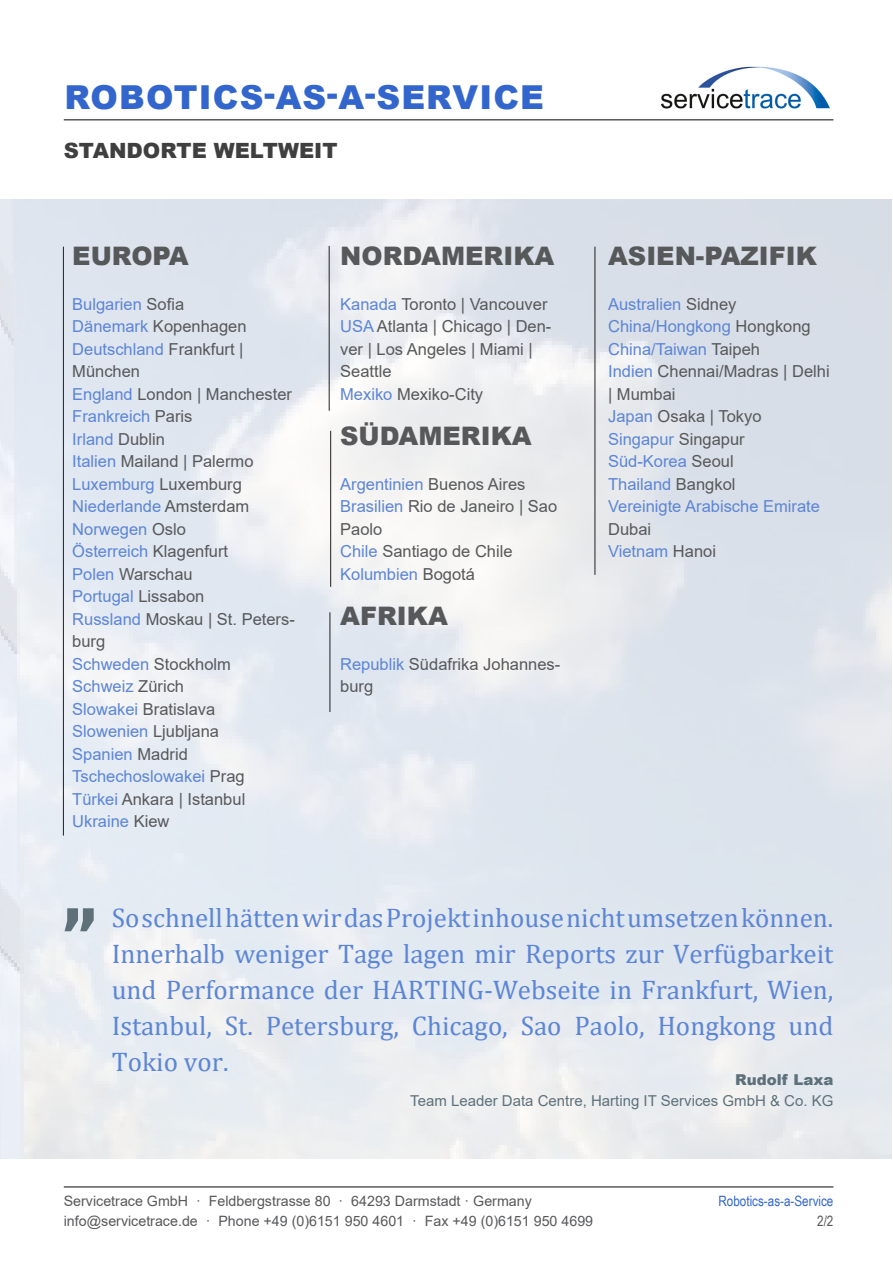
<style>
.page{position:relative;width:893px;height:1263px;background:#fff}
.page>*{position:absolute;margin:0;border:0;box-sizing:border-box;transform-origin:0 0}
.bluebullet{font:900 90px "Roboto";color:#5e717b}
.t1{font:900 33px "Arial";letter-spacing:.035em;color:#36c}
.bluebullet-2{font:27px/36px "Cambria";color:#5c85d6;text-align:justify}
.t2{font:900 25.5px "Arial";color:#57585a}
.t3{font:900 21px "Arial";color:#3f3f40}
.t4{font:16.5px/22.5px "Arial";color:#57585a}
.t5{font:16.5px/22.5px "Arial";color:#5c85d6}
.bluebullet-3{font:15px "Arial";color:#5e717b}
.bluebullet-4{font:900 15px "Arial";color:#5e717b}
.t6{font:14.25px/20.2px "Arial";color:#57585a}
.t7{font:14.25px "Arial Narrow";color:#36c}
.t8{font:14.25px "Arial Narrow";color:#57585a}
.s1{color:#57585a}
.s2{color:#5c85d6}
</style>
<div class="page">
<hr style="left:64px;top:1186px;width:769px;height:2px;background:#57585a">
<hr style="left:64px;top:119px;width:769px;height:2px;background:#57585a">
<img style="left:660px;top:66px;width:170px;height:43px">
<hr style="left:330px;top:612px;width:1px;height:100px;background:#231f20">
<hr style="left:595px;top:247px;width:1px;height:328px;background:#231f20">
<hr style="left:63px;top:247px;width:1px;height:589px;background:#231f20">
<hr style="left:329px;top:246px;width:1px;height:165px;background:#231f20">
<hr style="left:330px;top:431px;width:1px;height:156px;background:#231f20">
<h2 class="t1" style="left:64px;top:73px;width:481px">ROBOTICS-AS-A-SERVICE</h2>
<p class="t3" style="left:64px;top:135px;width:275px">STANDORTE WELTWEIT</p>
<p class="t2" style="left:72px;top:237px;width:118px">EUROPA</p>
<p class="t5" style="left:72px;top:293px;width:113px">Bulgarien <span class="s1">Sofia</span></p>
<p class="t4" style="left:72px;top:315px;width:176px"><span class="s2">Dänemark</span> Kopenhagen</p>
<p class="t4" style="left:72px;top:338px;width:173px"><span class="s2">Deutschland</span> Frankfurt |<br>München</p>
<p class="t4" style="left:72px;top:383px;width:221px"><span class="s2">England</span> London | Manchester</p>
<p class="t5" style="left:72px;top:405px;width:122px">Frankreich <span class="s1">Paris</span></p>
<p class="t5" style="left:72px;top:428px;width:94px">Irland <span class="s1">Dublin</span></p>
<p class="t4" style="left:72px;top:450px;width:183px"><span class="s2">Italien</span> Mailand | Palermo</p>
<p class="t5" style="left:72px;top:473px;width:171px">Luxemburg <span class="s1">Luxemburg</span></p>
<p class="t5" style="left:72px;top:495px;width:178px">Niederlande <span class="s1">Amsterdam</span></p>
<p class="t5" style="left:72px;top:518px;width:115px">Norwegen <span class="s1">Oslo</span></p>
<p class="t5" style="left:72px;top:540px;width:157px">Österreich <span class="s1">Klagenfurt</span></p>
<p class="t4" style="left:72px;top:563px;width:122px"><span class="s2">Polen</span> Warschau</p>
<p class="t5" style="left:72px;top:585px;width:134px">Portugal <span class="s1">Lissabon</span></p>
<p class="t4" style="left:72px;top:608px;width:224px"><span class="s2">Russland</span> Moskau | St. Peters&shy;burg</p>
<p class="t4" style="left:72px;top:653px;width:160px"><span class="s2">Schweden</span> Stockholm</p>
<p class="t5" style="left:72px;top:675px;width:113px">Schweiz <span class="s1">Zürich</span></p>
<p class="t4" style="left:72px;top:698px;width:145px"><span class="s2">Slowakei</span> Bratislava</p>
<p class="t5" style="left:72px;top:720px;width:148px">Slowenien <span class="s1">Ljubljana</span></p>
<p class="t5" style="left:72px;top:743px;width:117px">Spanien <span class="s1">Madrid</span></p>
<p class="t5" style="left:72px;top:765px;width:174px">Tschechoslowakei <span class="s1">Prag</span></p>
<p class="t4" style="left:72px;top:788px;width:175px"><span class="s2">Türkei</span> Ankara | Istanbul</p>
<p class="t5" style="left:72px;top:810px;width:99px">Ukraine <span class="s1">Kiew</span></p>
<p class="t2" style="left:340px;top:237px;width:216px">NORDAMERIKA</p>
<p class="t4" style="left:340px;top:293px;width:209px"><span class="s2">Kanada</span> Toronto | Vancouver</p>
<p class="t4" style="left:340px;top:315px;width:213px"><span class="s2">USA</span> Atlanta | Chicago | Den&shy;ver | Los Angeles | Miami |<br>Seattle</p>
<p class="t4" style="left:340px;top:383px;width:145px"><span class="s2">Mexiko</span> Mexiko-City</p>
<p class="t2" style="left:340px;top:417px;width:193px">SÜDAMERIKA</p>
<p class="t5" style="left:340px;top:473px;width:187px">Argentinien <span class="s1">Buenos Aires</span></p>
<p class="t4" style="left:340px;top:495px;width:219px"><span class="s2">Brasilien</span> Rio de Janeiro | Sao<br>Paolo</p>
<p class="t4" style="left:340px;top:540px;width:174px"><span class="s2">Chile</span> Santiago de Chile</p>
<p class="t5" style="left:340px;top:563px;width:136px">Kolumbien <span class="s1">Bogotá</span></p>
<p class="t2" style="left:340px;top:597px;width:109px">AFRIKA</p>
<p class="t4" style="left:340px;top:653px;width:222px"><span class="s2">Republik</span> Südafrika Johannes&shy;burg</p>
<p class="t2" style="left:608px;top:237px;width:210px">ASIEN-PAZIFIK</p>
<p class="t5" style="left:608px;top:293px;width:130px">Australien <span class="s1">Sidney</span></p>
<p class="t5" style="left:608px;top:315px;width:204px">China/Hongkong <span class="s1">Hongkong</span></p>
<p class="t5" style="left:608px;top:338px;width:153px">China/Taiwan <span class="s1">Taipeh</span></p>
<p class="t4" style="left:608px;top:360px;width:223px"><span class="s2">Indien</span> Chennai/Madras | Delhi | Mumbai</p>
<p class="t4" style="left:608px;top:405px;width:155px"><span class="s2">Japan</span> Osaka | Tokyo</p>
<p class="t5" style="left:608px;top:428px;width:138px">Singapur <span class="s1">Singapur</span></p>
<p class="t5" style="left:608px;top:450px;width:127px">Süd-Korea <span class="s1">Seoul</span></p>
<p class="t5" style="left:608px;top:473px;width:129px">Thailand <span class="s1">Bangkol</span></p>
<p class="t5" style="left:608px;top:495px;width:213px">Vereinigte Arabische Emirate<br><span class="s1">Dubai</span></p>
<p class="t5" style="left:608px;top:540px;width:109px">Vietnam <span class="s1">Hanoi</span></p>
<p class="bluebullet" style="left:63px;top:826px;width:34px">„</p>
<p class="bluebullet-2" style="left:112px;top:899px;width:723px">So schnell hätten wir das Projekt inhouse nicht umsetzen können.<br>Innerhalb weniger Tage lagen mir Reports zur Verfügbarkeit und Performance der HARTING-Webseite in Frankfurt, Wien, Istanbul, St. Petersburg, Chicago, Sao Paolo, Hongkong und Tokio vor.</p>
<p class="bluebullet-4" style="left:735px;top:1068px;width:100px">Rudolf Laxa</p>
<p class="bluebullet-3" style="left:410px;top:1090px;width:425px">Team Leader Data Centre, Harting IT Services GmbH &amp; Co. KG</p>
<p class="t6" style="left:64px;top:1191px;width:531px">Servicetrace GmbH · Feldbergstrasse 80 · 64293 Darmstadt · Germany info@servicetrace.de · Phone +49 (0)6151 950 4601 · Fax +49 (0)6151 950 4699</p>
<p class="t7" style="left:718px;top:1191px;width:116px">Robotics-as-a-Service</p>
<p class="t8" style="left:817px;top:1211px;width:18px">2/2</p>
</div>
